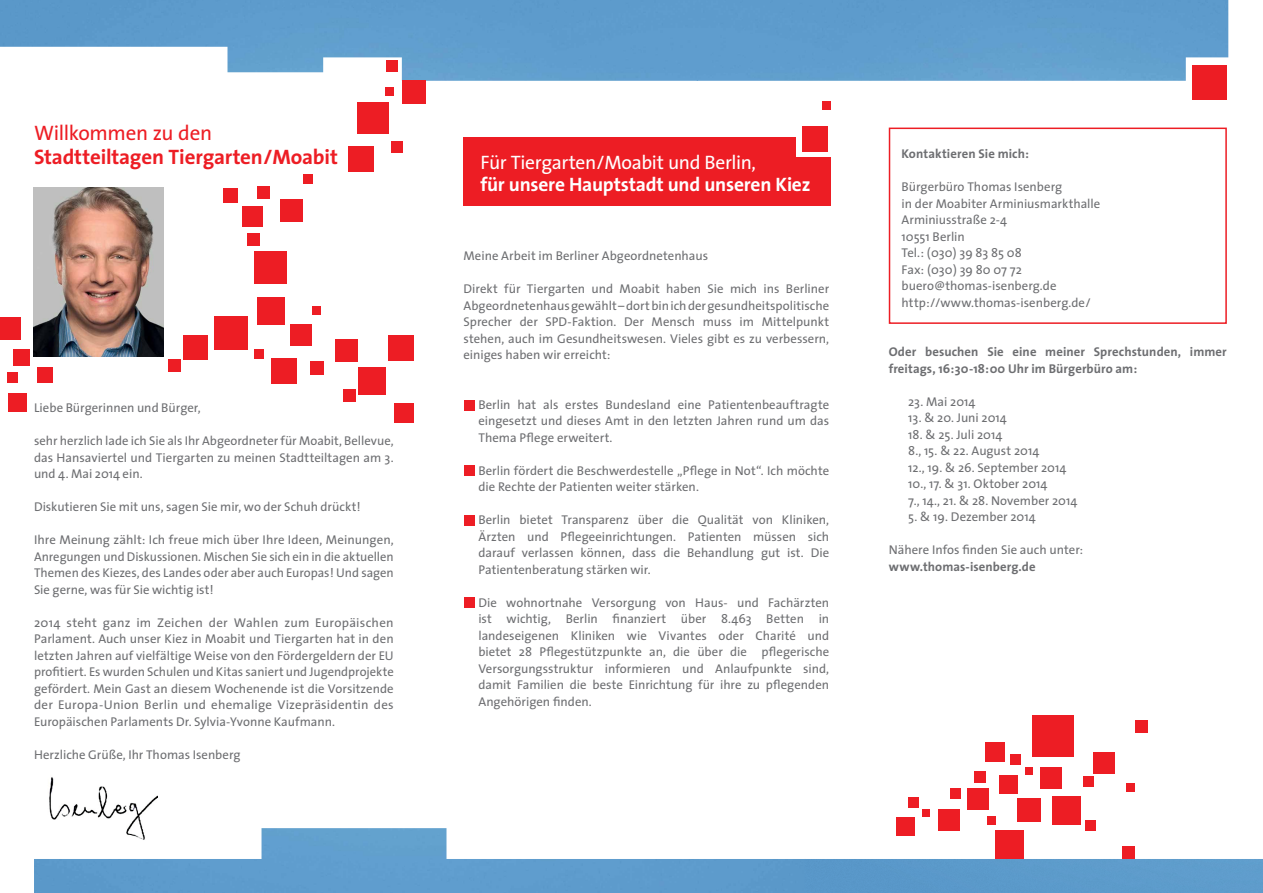
<style>
.page{position:relative;width:1263px;height:893px;background:#fff}
.page>*{position:absolute;margin:0;border:0;box-sizing:border-box;transform-origin:0 0}
.t1{font:700 21px "The Sans";letter-spacing:-.005em;color:#ed1d24}
.t2{font:21px "The Sans";letter-spacing:-.02em;color:#ed1d24}
.t3{font:700 19.5px "The Sans";letter-spacing:-.01em;color:#fff}
.t4{font:19.5px "The Sans";letter-spacing:-.02em;color:#fff}
.t5{font:12.75px/16.5px "The Sans";color:#6d6e71;text-align:justify}
.t6{font:700 12.75px/16.5px "The Sans";letter-spacing:.01em;color:#6d6e71}
</style>
<div class="page">
<img style="left:0;top:0;width:1228px;height:81px">
<img style="left:34px;top:828px;width:770px;height:65px">
<div style="left:804px;top:859px;width:459px;height:34px;background:#5c9acb"></div>
<div style="left:1193px;top:65px;width:34px;height:34px;background:#ed1d24"></div>
<div style="left:402px;top:81px;width:23px;height:23px;background:#ed1d24"></div>
<div style="left:9px;top:393px;width:18px;height:19px;background:#ed1d24"></div>
<div style="left:13px;top:349px;width:17px;height:17px;background:#ed1d24"></div>
<div style="left:7px;top:373px;width:11px;height:10px;background:#ed1d24"></div>
<div style="left:37px;top:367px;width:15px;height:15px;background:#ed1d24"></div>
<div style="left:0;top:318px;width:21px;height:22px;background:#ed1d24"></div>
<div style="left:386px;top:60px;width:12px;height:12px;background:#ed1d24"></div>
<div style="left:385px;top:87px;width:8px;height:8px;background:#ed1d24"></div>
<div style="left:394px;top:403px;width:20px;height:20px;background:#ed1d24"></div>
<div style="left:388px;top:336px;width:25px;height:25px;background:#ed1d24"></div>
<div style="left:1040px;top:767px;width:22px;height:21px;background:#ed1d24"></div>
<div style="left:938px;top:809px;width:22px;height:22px;background:#ed1d24"></div>
<div style="left:344px;top:390px;width:12px;height:12px;background:#ed1d24"></div>
<div style="left:950px;top:788px;width:11px;height:11px;background:#ed1d24"></div>
<div style="left:335px;top:339px;width:22px;height:23px;background:#ed1d24"></div>
<div style="left:985px;top:742px;width:19px;height:19px;background:#ed1d24"></div>
<div style="left:290px;top:324px;width:22px;height:22px;background:#ed1d24"></div>
<div style="left:999px;top:775px;width:19px;height:19px;background:#ed1d24"></div>
<div style="left:896px;top:817px;width:19px;height:19px;background:#ed1d24"></div>
<div style="left:359px;top:367px;width:27px;height:28px;background:#ed1d24"></div>
<div style="left:271px;top:358px;width:25px;height:25px;background:#ed1d24"></div>
<div style="left:966px;top:788px;width:22px;height:22px;background:#ed1d24"></div>
<div style="left:391px;top:141px;width:11px;height:12px;background:#ed1d24"></div>
<div style="left:310px;top:361px;width:14px;height:14px;background:#ed1d24"></div>
<div style="left:974px;top:771px;width:12px;height:12px;background:#ed1d24"></div>
<div style="left:357px;top:102px;width:32px;height:32px;background:#ed1d24"></div>
<div style="left:254px;top:349px;width:10px;height:10px;background:#ed1d24"></div>
<div style="left:987px;top:816px;width:9px;height:8px;background:#ed1d24"></div>
<div style="left:303px;top:174px;width:9px;height:10px;background:#ed1d24"></div>
<div style="left:1127px;top:784px;width:8px;height:8px;background:#ed1d24"></div>
<div style="left:257px;top:297px;width:27px;height:27px;background:#ed1d24"></div>
<div style="left:1017px;top:799px;width:24px;height:23px;background:#ed1d24"></div>
<div style="left:254px;top:251px;width:32px;height:33px;background:#ed1d24"></div>
<div style="left:1052px;top:797px;width:29px;height:28px;background:#ed1d24"></div>
<div style="left:242px;top:206px;width:21px;height:21px;background:#ed1d24"></div>
<div style="left:247px;top:233px;width:13px;height:12px;background:#ed1d24"></div>
<div style="left:1085px;top:820px;width:11px;height:10px;background:#ed1d24"></div>
<div style="left:281px;top:199px;width:22px;height:23px;background:#ed1d24"></div>
<div style="left:312px;top:307px;width:8px;height:8px;background:#ed1d24"></div>
<div style="left:1025px;top:767px;width:7px;height:8px;background:#ed1d24"></div>
<div style="left:923px;top:810px;width:7px;height:7px;background:#ed1d24"></div>
<div style="left:349px;top:147px;width:25px;height:25px;background:#ed1d24"></div>
<div style="left:258px;top:186px;width:12px;height:12px;background:#ed1d24"></div>
<div style="left:183px;top:335px;width:25px;height:24px;background:#ed1d24"></div>
<div style="left:1094px;top:753px;width:21px;height:21px;background:#ed1d24"></div>
<div style="left:214px;top:317px;width:33px;height:33px;background:#ed1d24"></div>
<div style="left:995px;top:830px;width:29px;height:29px;background:#ed1d24"></div>
<div style="left:224px;top:188px;width:14px;height:14px;background:#ed1d24"></div>
<div style="left:1122px;top:847px;width:13px;height:12px;background:#ed1d24"></div>
<div style="left:169px;top:359px;width:12px;height:13px;background:#ed1d24"></div>
<div style="left:1083px;top:776px;width:11px;height:10px;background:#ed1d24"></div>
<div style="left:1010px;top:754px;width:11px;height:11px;background:#ed1d24"></div>
<div style="left:908px;top:797px;width:11px;height:10px;background:#ed1d24"></div>
<div style="left:1032px;top:715px;width:42px;height:42px;background:#ed1d24"></div>
<div style="left:1136px;top:720px;width:12px;height:12px;background:#ed1d24"></div>
<div style="left:889px;top:128px;width:338px;height:196px;border:2px solid #ed1d24"></div>
<img style="left:33px;top:187px;width:130px;height:169px">
<div style="left:463px;top:138px;width:368px;height:68px;background:#ed1d24"></div>
<div style="left:796px;top:131px;width:37px;height:26px;background:#fff"></div>
<div style="left:802px;top:126px;width:25px;height:26px;background:#ed1d24"></div>
<div style="left:822px;top:101px;width:9px;height:9px;background:#ed1d24"></div>
<img style="left:37px;top:777px;width:120px;height:64px">
<div style="left:465px;top:400px;width:10px;height:10px;background:#ed1d24"></div>
<div style="left:465px;top:466px;width:10px;height:10px;background:#ed1d24"></div>
<div style="left:465px;top:515px;width:10px;height:11px;background:#ed1d24"></div>
<div style="left:465px;top:597px;width:10px;height:11px;background:#ed1d24"></div>
<h1 class="t2" style="left:34px;top:115px;width:180px">Willkommen zu den</h1>
<h1 class="t1" style="left:34px;top:139px;width:305px">Stadtteiltagen Tiergarten/Moabit</h1>
<p class="t5" style="left:34px;top:399px;width:168px">Liebe Bürgerinnen und Bürger,</p>
<p class="t5" style="left:34px;top:432px;width:361px">sehr herzlich lade ich Sie als Ihr Abgeordneter für Moabit, Bellevue, das Hansaviertel und Tiergarten zu meinen Stadtteiltagen am 3. und 4. Mai 2014 ein.</p>
<p class="t5" style="left:34px;top:498px;width:328px">Diskutieren Sie mit uns, sagen Sie mir, wo der Schuh drückt!</p>
<p class="t5" style="left:34px;top:531px;width:361px">Ihre Meinung zählt: Ich freue mich über Ihre Ideen, Meinungen, Anregungen und Diskussionen. Mischen Sie sich ein in die aktuellen Themen des Kiezes, des Landes oder aber auch Europas! Und sagen Sie gerne, was für Sie wichtig ist!</p>
<p class="t5" style="left:34px;top:614px;width:361px">2014 steht ganz im Zeichen der Wahlen zum Europäischen Parlament. Auch unser Kiez in Moabit und Tiergarten hat in den letzten Jahren auf vielfältige Weise von den Fördergeldern der EU profitiert. Es wurden Schulen und Kitas saniert und Jugendprojekte gefördert. Mein Gast an diesem Wochenende ist die Vorsitzende der Europa-Union Berlin und ehemalige Vizepräsidentin des Europäischen Parlaments Dr. Sylvia-Yvonne Kaufmann.</p>
<p class="t5" style="left:34px;top:746px;width:208px">Herzliche Grüße, Ihr Thomas Isenberg</p>
<h2 class="t4" style="left:480px;top:146px;width:277px">Für Tiergarten/Moabit und Berlin,</h2>
<h2 class="t3" style="left:480px;top:168px;width:331px">für unsere Hauptstadt und unseren Kiez</h2>
<p class="t5" style="left:463px;top:247px;width:246px">Meine Arbeit im Berliner Abgeordnetenhaus</p>
<p class="t5" style="left:463px;top:280px;width:367px">Direkt für Tiergarten und Moabit haben Sie mich ins Berliner Abgeordnetenhaus gewählt – dort bin ich der gesundheitspolitische Sprecher der SPD-Faktion. Der Mensch muss im Mittelpunkt stehen, auch im Gesundheitswesen. Vieles gibt es zu verbessern, einiges haben wir erreicht:</p>
<p class="t5" style="left:478px;top:396px;width:352px">Berlin hat als erstes Bundesland eine Patientenbeauftragte eingesetzt und dieses Amt in den letzten Jahren rund um das Thema Pflege erweitert.</p>
<p class="t5" style="left:478px;top:462px;width:352px">Berlin fördert die Beschwerdestelle „Pflege in Not“. Ich möchte die Rechte der Patienten weiter stärken.</p>
<p class="t5" style="left:478px;top:511px;width:352px">Berlin bietet Transparenz über die Qualität von Kliniken, Ärzten und Pflegeeinrichtungen. Patienten müssen sich darauf verlassen können, dass die Behandlung gut ist. Die Patientenberatung stärken wir.</p>
<p class="t5" style="left:478px;top:594px;width:352px">Die wohnortnahe Versorgung von Haus- und Fachärzten ist wichtig, Berlin finanziert über 8.463 Betten in landeseigenen Kliniken wie Vivantes oder Charité und bietet 28 Pflegestützpunkte an, die über die pflegerische Versorgungsstruktur informieren und Anlaufpunkte sind, damit Familien die beste Einrichtung für ihre zu pflegenden Angehörigen finden.</p>
<p class="t6" style="left:901px;top:145px;width:129px">Kontaktieren Sie mich:</p>
<p class="t5" style="left:901px;top:178px;width:200px;text-align:left">Bürgerbüro Thomas Isenberg<br>in der Moabiter Arminiusmarkthalle<br>Arminiusstraße 2-4<br>10551 Berlin<br>Tel.: (030) 39 83 85 08<br>Fax: (030) 39 80 07 72 buero@thomas-isenberg.de http://www.thomas-isenberg.de/</p>
<p class="t6" style="left:889px;top:343px;width:339px">Oder besuchen Sie eine meiner Sprechstunden, immer freitags, 16:30-18:00 Uhr im Bürgerbüro am:</p>
<p class="t5" style="left:908px;top:393px;width:69px">23. Mai 2014</p>
<p class="t5" style="left:908px;top:409px;width:100px">13. &amp; 20. Juni 2014</p>
<p class="t5" style="left:908px;top:426px;width:171px;text-align:left">18. &amp; 25. Juli 2014<br>8., 15. &amp; 22. August 2014<br>12., 19. &amp; 26. September 2014<br>10., 17. &amp; 31. Oktober 2014<br>7., 14., 21. &amp; 28. November 2014</p>
<p class="t5" style="left:908px;top:508px;width:129px">5. &amp; 19. Dezember 2014</p>
<p class="t5" style="left:889px;top:541px;width:196px">Nähere Infos finden Sie auch unter:</p>
<p class="t6" style="left:889px;top:558px;width:148px">www.thomas-isenberg.de</p>
</div>
